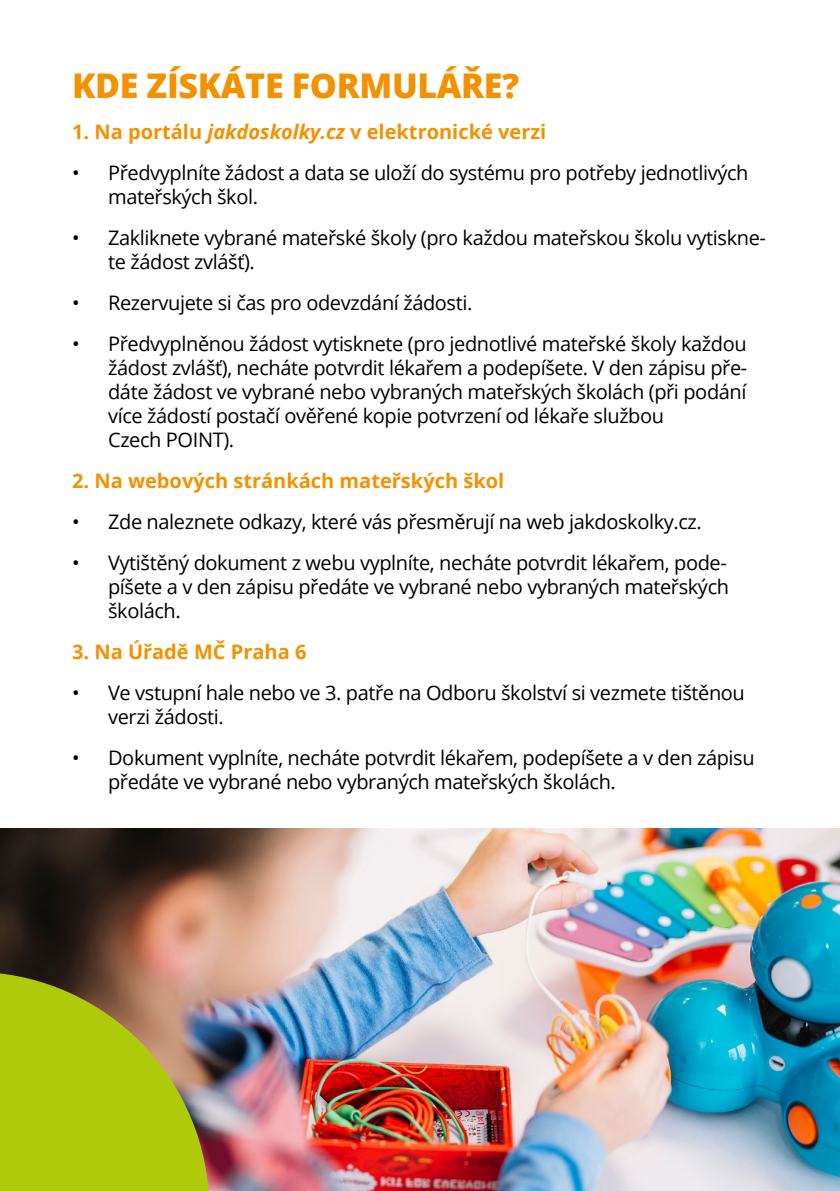
<style>
.page{position:relative;width:840px;height:1191px;background:#fff}
.page>*{position:absolute;margin:0;border:0;box-sizing:border-box;transform-origin:0 0}
.t1{font:800 34px "Open Sans";letter-spacing:-.01em;color:#f39200}
.t2{font:20px/24px "Open Sans";letter-spacing:-.02em;color:#000}
.t3{font:700 20px "Open Sans";color:#f39200}
.s1{font-style:italic}
</style>
<div class="page">
<img style="left:0;top:828px;width:839px;height:363px">
<svg style="left:0;top:972px;width:209px;height:219px;background:#aab621"></svg>
<h1 class="t1" style="left:72px;top:60px;width:448px">KDE ZÍSKÁTE FORMULÁŘE?</h1>
<p class="t3" style="left:72px;top:118px;width:475px">1. Na portálu <span class="s1">jakdoskolky.cz</span> v elektronické verzi</p>
<p class="t2" style="left:108px;top:160px;width:641px;text-indent:-36px">• Předvyplníte žádost a data se uloží do systému pro potřeby jednotlivých mateřských škol.</p>
<p class="t2" style="left:108px;top:225px;width:659px;text-indent:-36px">• Zakliknete vybrané mateřské školy (pro každou mateřskou školu vytiskne&shy;te žádost zvlášť).</p>
<p class="t2" style="left:72px;top:290px;width:401px">• Rezervujete si čas pro odevzdání žádosti.</p>
<p class="t2" style="left:108px;top:331px;width:640px;text-indent:-36px">• Předvyplněnou žádost vytisknete (pro jednotlivé mateřské školy každou žádost zvlášť), necháte potvrdit lékařem a podepíšete. V den zápisu pře&shy;dáte žádost ve vybrané nebo vybraných mateřských školách (při podání více žádostí postačí ověřené kopie potvrzení od lékaře službou<br>Czech POINT).</p>
<p class="t3" style="left:72px;top:467px;width:433px">2. Na webových stránkách mateřských škol</p>
<p class="t2" style="left:72px;top:509px;width:631px">• Zde naleznete odkazy, které vás přesměrují na web jakdoskolky.cz.</p>
<p class="t2" style="left:108px;top:550px;width:622px;text-align:justify;text-indent:-36px">• Vytištěný dokument z webu vyplníte, necháte potvrdit lékařem, pode&shy;píšete a v den zápisu předáte ve vybrané nebo vybraných mateřských školách.</p>
<p class="t3" style="left:72px;top:638px;width:236px">3. Na Úřadě MČ Praha 6</p>
<p class="t2" style="left:108px;top:680px;width:638px;text-indent:-36px">• Ve vstupní hale nebo ve 3. patře na Odboru školství si vezmete tištěnou verzi žádosti.</p>
<p class="t2" style="left:108px;top:745px;width:647px;text-indent:-36px">• Dokument vyplníte, necháte potvrdit lékařem, podepíšete a v den zápisu předáte ve vybrané nebo vybraných mateřských školách.</p>
</div>
